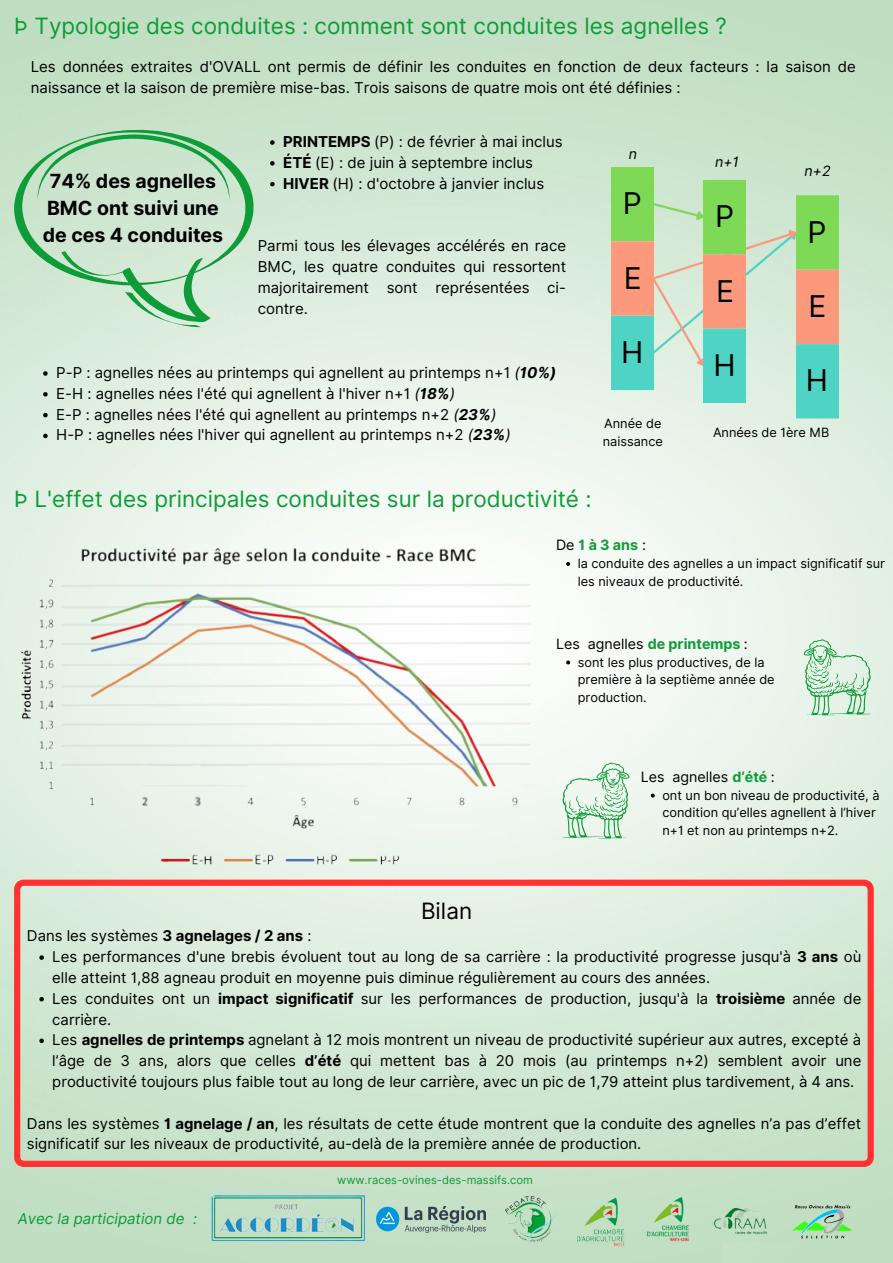
<style>
.page{position:relative;width:893px;height:1263px;background:#fff}
.page>*{position:absolute;margin:0;border:0;box-sizing:border-box;transform-origin:0 0}
.t1{font:30px "Inter";color:#000}
.t2{font:22.5px "Inter";color:#0e9c38}
.t3{font:22.5px "Inter";color:#000}
.t4{font:700 19.5px/27px "Inter";color:#000;text-align:center}
.t5{font:15px/20.9px "Inter";color:#000}
.t6{font:italic 15px "Inter";color:#0e9c38}
.t7{font:14.92px/20.9px "Inter";color:#000}
.t8{font:14.25px "Inter";color:#000}
.t9{font:700 14.25px "Inter";letter-spacing:.23em;color:#0e9c38}
.t10{font:italic 14.25px "Inter";color:#000}
.t11{font:12.75px/17.4px "Inter";color:#000}
.t12{font:11.25px "Inter";color:#0e9c38}
.s1{font-weight:700}
.s2{font-style:italic}
.s3{font-weight:700;font-style:italic}
.s4{font-weight:400;color:#000}
.s5{font-weight:700;color:#0e9c38}
</style>
<div class="page">
<img style="left:0;top:0;width:893px;height:1263px">
<div style="left:722px;top:1243px;width:169px;height:20px;background:#c0dec2"></div>
<img style="left:505px;top:1197px;width:51px;height:50px">
<img style="left:793px;top:1203px;width:63px;height:36px">
<img style="left:713px;top:1207px;width:59px;height:28px">
<img style="left:644px;top:1197px;width:50px;height:49px">
<img style="left:576px;top:1197px;width:53px;height:50px">
<img style="left:376px;top:1207px;width:109px;height:25px">
<img style="left:206px;top:1193px;width:161px;height:53px">
<img style="left:0;top:532px;width:545px;height:350px">
<svg style="left:61px;top:605px;width:471px;height:3px"></svg>
<svg style="left:61px;top:622px;width:471px;height:4px"></svg>
<svg style="left:61px;top:642px;width:471px;height:3px"></svg>
<svg style="left:61px;top:663px;width:471px;height:3px"></svg>
<svg style="left:61px;top:684px;width:471px;height:3px"></svg>
<svg style="left:61px;top:703px;width:471px;height:3px"></svg>
<svg style="left:61px;top:722px;width:471px;height:4px"></svg>
<svg style="left:61px;top:744px;width:471px;height:3px"></svg>
<svg style="left:61px;top:762px;width:471px;height:4px"></svg>
<svg style="left:61px;top:584px;width:471px;height:3px"></svg>
<svg style="left:43px;top:371px;width:5px;height:5px"></svg>
<svg style="left:43px;top:392px;width:5px;height:5px"></svg>
<svg style="left:43px;top:413px;width:5px;height:4px"></svg>
<svg style="left:43px;top:434px;width:5px;height:4px"></svg>
<svg style="left:14px;top:126px;width:244px;height:197px;background:#c0e0c5"></svg>
<svg style="left:38px;top:134px;width:192px;height:68px;background:#b7dcbd"></svg>
<svg style="left:125px;top:291px;width:77px;height:36px;background:#99d2a7"></svg>
<svg style="left:270px;top:140px;width:5px;height:5px"></svg>
<svg style="left:270px;top:161px;width:5px;height:5px"></svg>
<svg style="left:270px;top:182px;width:5px;height:4px"></svg>
<svg style="left:611px;top:167px;width:227px;height:251px;background:#b7d5af"></svg>
<svg style="left:14px;top:880px;width:859px;height:287px;background:#d6decd"></svg>
<svg style="left:39px;top:955px;width:5px;height:5px"></svg>
<svg style="left:39px;top:997px;width:5px;height:4px"></svg>
<svg style="left:39px;top:1038px;width:5px;height:5px"></svg>
<svg style="left:566px;top:562px;width:4px;height:4px"></svg>
<svg style="left:803px;top:639px;width:68px;height:76px;background:#c0e3c9"></svg>
<svg style="left:566px;top:660px;width:4px;height:4px"></svg>
<svg style="left:651px;top:794px;width:4px;height:3px"></svg>
<svg style="left:562px;top:762px;width:67px;height:77px"></svg>
<p class="t2" style="left:14px;top:12px;width:714px">Þ Typologie des conduites : comment sont conduites les agnelles ?</p>
<p class="t5" style="left:31px;top:56px;width:826px">Les données extraites d'OVALL ont permis de définir les conduites en fonction de deux facteurs : la saison de naissance et la saison de première mise-bas. Trois saisons de quatre mois ont été définies :</p>
<p class="t4" style="left:43px;top:167px;width:182px">74% des agnelles<br>BMC ont suivi une de ces 4 conduites</p>
<p class="t5" style="left:283px;top:131px;width:281px"><span class="s1">PRINTEMPS</span> (P) : de février à mai inclus</p>
<p class="t5" style="left:283px;top:152px;width:251px"><span class="s1">ÉTÉ</span> (E) : de juin à septembre inclus</p>
<p class="t5" style="left:283px;top:173px;width:262px"><span class="s1">HIVER</span> (H) : d'octobre à janvier inclus</p>
<p class="t5" style="left:258px;top:235px;width:310px;text-align:justify">Parmi tous les élevages accélérés en race BMC, les quatre conduites qui ressortent majoritairement sont représentées ci&shy;contre.</p>
<p class="t5" style="left:56px;top:362px;width:501px">P-P : agnelles nées au printemps qui agnellent au printemps n+1 <span class="s2">(</span><span class="s3">10%)</span></p>
<p class="t5" style="left:56px;top:383px;width:400px">E-H : agnelles nées l'été qui agnellent à l'hiver n+1 <span class="s2">(</span><span class="s3">18%</span><span class="s2">)</span></p>
<p class="t5" style="left:56px;top:404px;width:442px">E-P : agnelles nées l'été qui agnellent au printemps n+2 <span class="s2">(</span><span class="s3">23%</span><span class="s2">)</span></p>
<p class="t5" style="left:56px;top:425px;width:456px">H-P : agnelles nées l'hiver qui agnellent au printemps n+2 <span class="s2">(</span><span class="s3">23%</span><span class="s2">)</span></p>
<p class="t10" style="left:628px;top:145px;width:10px">n</p>
<p class="t1" style="left:623px;top:185px;width:21px">P</p>
<p class="t1" style="left:624px;top:260px;width:19px">E</p>
<p class="t1" style="left:621px;top:334px;width:24px">H</p>
<p class="t11" style="left:603px;top:415px;width:62px">Année de naissance</p>
<p class="t2" style="left:14px;top:485px;width:579px">Þ L'effet des principales conduites sur la productivité :</p>
<p class="t10" style="left:715px;top:154px;width:25px">n+1</p>
<p class="t1" style="left:715px;top:198px;width:21px">P</p>
<p class="t1" style="left:716px;top:273px;width:19px">E</p>
<h4 class="t1" style="left:713px;top:347px;width:24px">H</h4>
<p class="t10" style="left:804px;top:162px;width:28px">n+2</p>
<h4 class="t1" style="left:807px;top:214px;width:21px">P</h4>
<h1 class="t1" style="left:808px;top:288px;width:19px">E</h1>
<p class="t1" style="left:806px;top:363px;width:24px">H</p>
<p class="t11" style="left:713px;top:424px;width:118px">Années de 1ère MB</p>
<h3 class="t9" style="left:556px;top:536px;width:91px"><span class="s4">De</span>1à3ans<span class="s4">:</span></h3>
<p class="t11" style="left:578px;top:555px;width:309px">la conduite des agnelles a un impact significatif sur les niveaux de productivité.</p>
<h1 class="t8" style="left:556px;top:635px;width:193px">Les agnelles <span class="s5">de printemps</span> :</h1>
<h3 class="t11" style="left:578px;top:653px;width:198px">sont les plus productives, de la première à la septième année de production.</h3>
<p class="t3" style="left:421px;top:897px;width:53px">Bilan</p>
<p class="t8" style="left:640px;top:768px;width:135px">Les agnelles <span class="s5">d‘été</span> :</p>
<p class="t11" style="left:662px;top:786px;width:219px">ont un bon niveau de productivité, à condition qu’elles agnellent à l’hiver n+1 et non au printemps n+2.</p>
<h3 class="t7" style="left:27px;top:925px;width:286px">Dans les systèmes <span class="s1">3 agnelages / 2 ans</span> :</h3>
<p class="t7" style="left:52px;top:946px;width:810px">Les performances d'une brebis évoluent tout au long de sa carrière : la productivité progresse jusqu'à <span class="s1">3 ans</span> où elle atteint 1,88 agneau produit en moyenne puis diminue régulièrement au cours des années.</p>
<h3 class="t7" style="left:52px;top:988px;width:810px">Les conduites ont un <span class="s1">impact significatif</span> sur les performances de production, jusqu'à la <span class="s1">troisième</span> année de carrière.</h3>
<p class="t7" style="left:52px;top:1029px;width:810px;text-align:justify">Les <span class="s1">agnelles de printemps</span> agnelant à 12 mois montrent un niveau de productivité supérieur aux autres, excepté à l’âge de 3 ans, alors que celles <span class="s1">d’été</span> qui mettent bas à 20 mois (au printemps n+2) semblent avoir une productivité toujours plus faible tout au long de leur carrière, avec un pic de 1,79 atteint plus tardivement, à 4 ans.</p>
<p class="t7" style="left:27px;top:1113px;width:836px">Dans les systèmes <span class="s1">1 agnelage / an</span>, les résultats de cette étude montrent que la conduite des agnelles n’a pas d’effet significatif sur les niveaux de productivité, au-delà de la première année de production.</p>
<h3 class="t6" style="left:18px;top:1210px;width:181px">Avec la participation de :</h3>
<h3 class="t12" style="left:337px;top:1173px;width:197px">www.races-ovines-des-massifs.com</h3>
</div>
